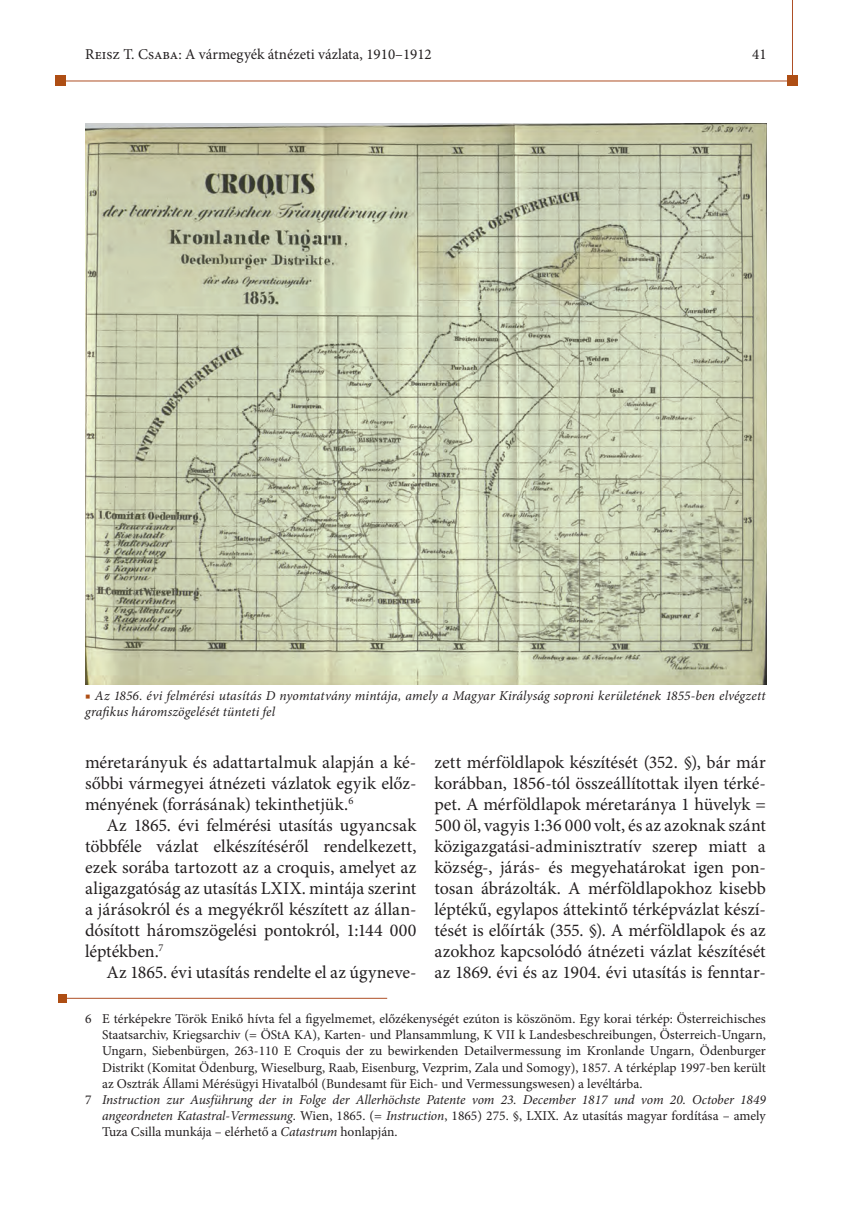
<style>
.page{position:relative;width:851px;height:1212px;background:#fff}
.page>*{position:absolute;margin:0;border:0;box-sizing:border-box;transform-origin:0 0}
.t1{font:18px/21px "Minion Pro";letter-spacing:-.01em;color:#231f20;text-align:justify}
.t2{font:15px "Minion Pro";color:#231f20}
.footnote_text{font:13.5px/16.2px "Minion Pro";color:#231f20;text-align:justify}
.footnote_text-2{font:italic 13.5px/16.2px "Minion Pro";letter-spacing:-.005em;color:#231f20;text-align:justify}
.képaláírás{font:italic 13.5px/16.5px "Minion Pro";letter-spacing:.01em;color:#231f20}
.s1{color:#ae4e14}
.s2{font-style:normal}
</style>
<div class="page">
<hr style="left:59px;top:81px;width:733px;height:1px;background:#ae4f25">
<hr style="left:792px;top:0;width:1px;height:86px;background:#ae4f25">
<div style="left:55px;top:75px;width:11px;height:11px;background:#ae4e14"></div>
<div style="left:787px;top:75px;width:10px;height:11px;background:#ae4e14"></div>
<img style="left:85px;top:123px;width:681px;height:562px">
<hr style="left:58px;top:998px;width:329px;height:1px;background:#ae4f25">
<div style="left:58px;top:994px;width:9px;height:9px;background:#ae4e14"></div>
<p class="t2" style="left:85px;top:44px;width:348px">Reisz T. Csaba: A vármegyék átnézeti vázlata, 1910–1912</p>
<p class="t2" style="left:752px;top:45px;width:16px">41</p>
<p class="képaláírás" style="left:85px;top:687px;width:682px"><span class="s1">■</span> Az 1856. évi felmérési utasítás D nyomtatvány mintája, amely a Magyar Királyság soproni kerületének 1855-ben elvégzett grafikus háromszögelését tünteti fel</p>
<p class="t1" style="left:85px;top:752px;width:333px">méretarányuk és adattartalmuk alapján a ké&shy;sőbbi vármegyei átnézeti vázlatok egyik előz&shy;ményének (forrásának) tekinthetjük.<sup>6</sup></p>
<p class="t1" style="left:85px;top:815px;width:333px;text-indent:21px">Az 1865. évi felmérési utasítás ugyancsak többféle vázlat elkészítéséről rendelkezett, ezek sorába tartozott az a croquis, amelyet az aligazgatóság az utasítás LXIX. mintája szerint a járásokról és a megyékről készített az állan&shy;dósított háromszögelési pontokról, 1:144 000 léptékben.<sup>7</sup></p>
<p class="t1" style="left:106px;top:962px;width:311px">Az 1865. évi utasítás rendelte el az úgyneve-</p>
<p class="t1" style="left:434px;top:752px;width:333px">zett mérföldlapok készítését (352. §), bár már korábban, 1856-tól összeállítottak ilyen térké&shy;pet. A mérföldlapok méretaránya 1 hüvelyk = 500 öl, vagyis 1:36 000 volt, és az azoknak szánt közigazgatási-adminisztratív szerep miatt a község-, járás- és megyehatárokat igen pon&shy;tosan ábrázolták. A mérföldlapokhoz kisebb léptékű, egylapos áttekintő térképvázlat készí&shy;tését is előírták (355. §). A mérföldlapok és az azokhoz kapcsolódó átnézeti vázlat készítését az 1869. évi és az 1904. évi utasítás is fenntar-</p>
<p class="footnote_text" style="left:102px;top:1011px;width:665px;text-indent:-17px">6 E térképekre Török Enikő hívta fel a figyelmemet, előzékenységét ezúton is köszönöm. Egy korai térkép: Österreichisches Staatsarchiv, Kriegsarchiv (= ÖStA KA), Karten- und Plansammlung, K VII k Landesbeschreibungen, Österreich-Ungarn, Ungarn, Siebenbürgen, 263-110 E Croquis der zu bewirkenden Detailvermessung im Kronlande Ungarn, Ödenburger Distrikt (Komitat Ödenburg, Wieselburg, Raab, Eisenburg, Vezprim, Zala und Somogy), 1857. A térképlap 1997-ben került az Osztrák Állami Mérésügyi Hivatalból (Bundesamt für Eich- und Vermessungswesen) a levéltárba.</p>
<p class="footnote_text-2" style="left:102px;top:1091px;width:665px;text-indent:-17px"><span class="s2">7</span> Instruction zur Ausführung der in Folge der Allerhöchste Patente vom 23. December 1817 und vom 20. October 1849 angeordneten Katastral-Vermessung<span class="s2">. Wien, 1865. (=</span> Instruction<span class="s2">, 1865) 275. §, LXIX. Az utasítás magyar fordítása – amely Tuza Csilla munkája – elérhető a</span> Catastrum <span class="s2">honlapján.</span></p>
</div>
